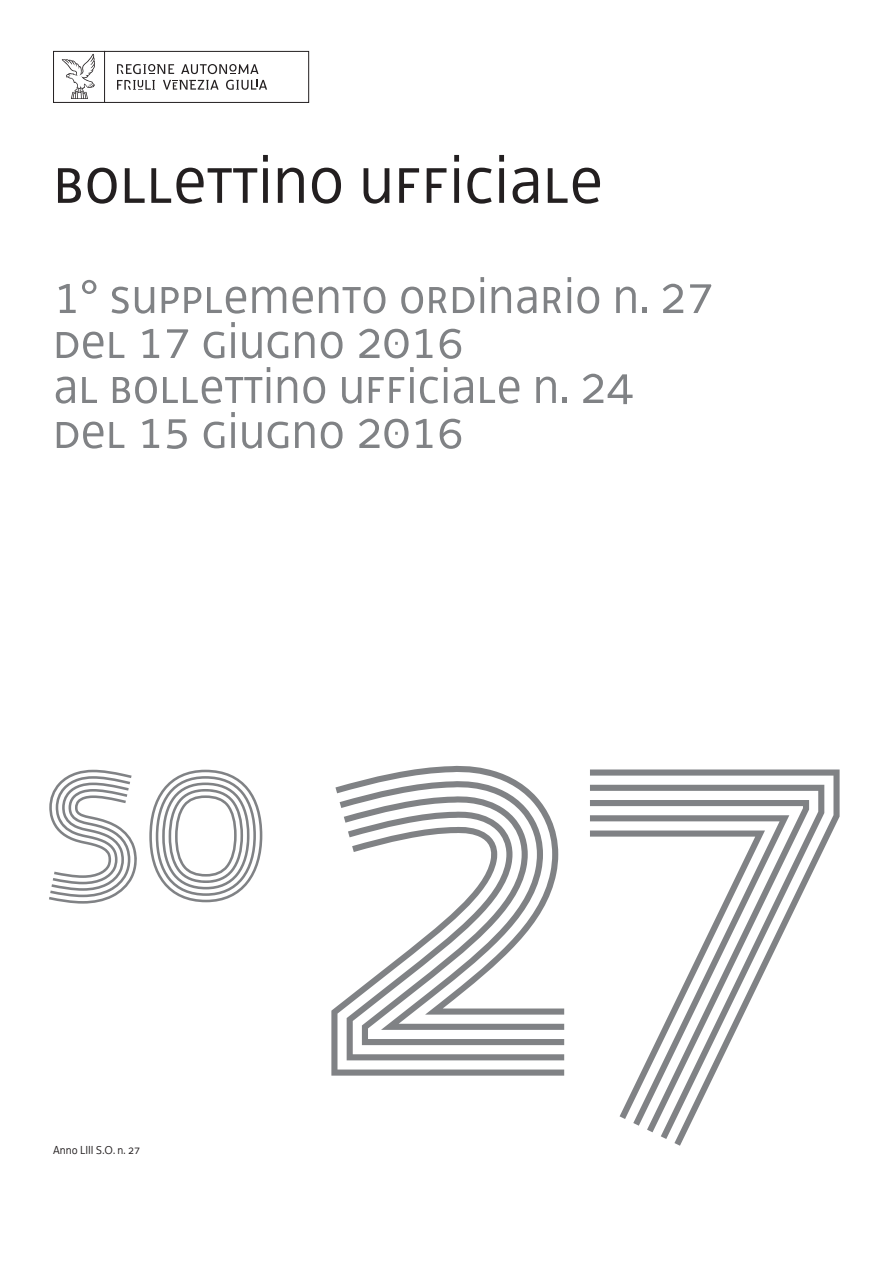
<style>
.page{position:relative;width:893px;height:1263px;background:#fff}
.page>*{position:absolute;margin:0;border:0;box-sizing:border-box;transform-origin:0 0}
.t1{font:72px "Decima UNI";color:#231f20}
.t2{font:54px/45px "Decima UNI";color:#808285}
.t3{font:12px "Decima WE";color:#231f20}
</style>
<div class="page">
<div style="left:53px;top:51px;width:52px;height:52px;border:1px solid #231f20"></div>
<div style="left:104px;top:51px;width:205px;height:52px;border:1px solid #231f20"></div>
<svg style="left:62px;top:54px;width:33px;height:45px"></svg>
<svg style="left:181px;top:64px;width:77px;height:10px"></svg>
<svg style="left:117px;top:64px;width:57px;height:10px"></svg>
<svg style="left:226px;top:80px;width:41px;height:10px"></svg>
<svg style="left:117px;top:80px;width:38px;height:10px"></svg>
<svg style="left:163px;top:80px;width:56px;height:10px"></svg>
<svg style="left:49px;top:770px;width:88px;height:134px"></svg>
<svg style="left:149px;top:769px;width:114px;height:134px"></svg>
<svg style="left:335px;top:765px;width:178px;height:38px"></svg>
<svg style="left:340px;top:779px;width:195px;height:29px"></svg>
<svg style="left:344px;top:795px;width:202px;height:28px"></svg>
<svg style="left:347px;top:810px;width:207px;height:16px"></svg>
<svg style="left:331px;top:826px;width:233px;height:250px"></svg>
<svg style="left:590px;top:769px;width:250px;height:377px"></svg>
<h1 class="t1" style="left:53px;top:137px;width:552px">BOLLETTINO UFFICIALE</h1>
<p class="t2" style="left:53px;top:273px;width:662px">1° sUPPLEmenTO ORDINARIO n. 27<br>DEL 17 giugno 2016<br>AL BOLLETTINO UFFICIALE N. 24<br>DEL 15 giugno 2016</p>
<p class="t3" style="left:53px;top:1142px;width:88px">Anno LIII S.O. n. 27</p>
</div>
